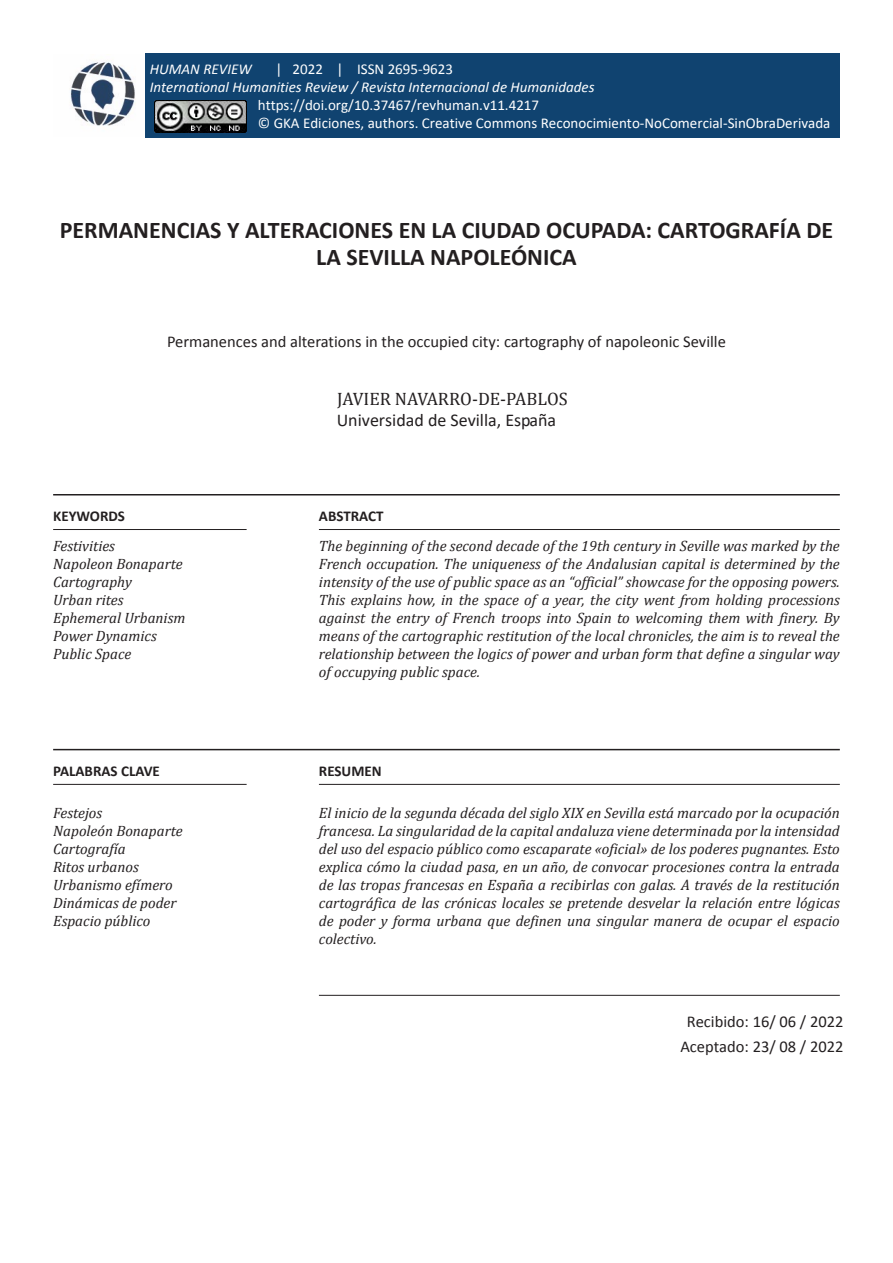
<style>
.page{position:relative;width:893px;height:1263px;background:#fff}
.page>*{position:absolute;margin:0;border:0;box-sizing:border-box;transform-origin:0 0}
.Titulo_Artículo{font:700 24px/27px "Calibri";color:#231f20;text-align:center}
.Autor{font:18px/20.5px "Calibri";color:#231f20}
.Titulo_Ingles{font:16.5px "Calibri";color:#231f20}
.DATE-HOME{font:16.5px/24.6px "Calibri";color:#231f20;text-align:center}
.CONTENT-HOME{font:italic 15px/18px "Cambria";color:#231f20;text-align:justify}
.t1{font:15px "Calibri";color:#fff}
.t2{font:italic 15px "Calibri";color:#fff}
.WORDS-HOME{font:700 15px "Calibri";color:#231f20}
.s1{font-family:"Cambria"}
</style>
<div class="page">
<hr style="left:53px;top:494px;width:787px;height:1px;background:#231f20">
<hr style="left:53px;top:749px;width:787px;height:1px;background:#231f20">
<hr style="left:53px;top:529px;width:194px;height:1px;background:#231f20">
<hr style="left:53px;top:784px;width:194px;height:1px;background:#231f20">
<hr style="left:319px;top:529px;width:521px;height:1px;background:#231f20">
<hr style="left:319px;top:784px;width:521px;height:1px;background:#231f20">
<hr style="left:319px;top:995px;width:521px;height:1px;background:#231f20">
<img style="left:70px;top:62px;width:66px;height:64px">
<div style="left:145px;top:53px;width:695px;height:85px;background:#104370"></div>
<img style="left:154px;top:100px;width:92px;height:33px">
<p class="t2" style="left:150px;top:60px;width:103px">HUMAN REVIEW</p>
<p class="t1" style="left:275px;top:60px;width:179px">| 2022 | ISSN 2695-9623</p>
<p class="t2" style="left:150px;top:78px;width:446px">International Humanities Review / Revista Internacional de Humanidades</p>
<p class="t1" style="left:258px;top:96px;width:283px">https://doi.org/10.37467/revhuman.v11.4217</p>
<p class="t1" style="left:258px;top:113px;width:574px">© GKA Ediciones, authors. Creative Commons Reconocimiento-NoComercial-SinObraDerivada</p>
<p class="Titulo_Artículo" style="left:60px;top:215px;width:775px">PERMANENCIAS Y ALTERACIONES EN LA CIUDAD OCUPADA: CARTOGRAFÍA DE<br>LA SEVILLA NAPOLEÓNICA</p>
<p class="Titulo_Ingles" style="left:167px;top:331px;width:560px">Permanences and alterations in the occupied city: cartography of napoleonic Seville</p>
<p class="WORDS-HOME" style="left:53px;top:505px;width:73px">KEYWORDS</p>
<p class="CONTENT-HOME" style="left:53px;top:536px;width:63px">Festivities</p>
<p class="CONTENT-HOME" style="left:53px;top:554px;width:131px">Napoleon Bonaparte</p>
<p class="CONTENT-HOME" style="left:53px;top:572px;width:80px">Cartography</p>
<p class="CONTENT-HOME" style="left:53px;top:590px;width:72px">Urban rites</p>
<p class="CONTENT-HOME" style="left:53px;top:608px;width:134px">Ephemeral Urbanism</p>
<p class="CONTENT-HOME" style="left:53px;top:626px;width:105px">Power Dynamics</p>
<p class="CONTENT-HOME" style="left:53px;top:644px;width:80px">Public Space</p>
<p class="WORDS-HOME" style="left:53px;top:760px;width:108px">PALABRAS CLAVE</p>
<p class="CONTENT-HOME" style="left:53px;top:804px;width:51px">Festejos</p>
<p class="CONTENT-HOME" style="left:53px;top:822px;width:131px">Napoleón Bonaparte</p>
<p class="CONTENT-HOME" style="left:53px;top:840px;width:74px">Cartografía</p>
<p class="CONTENT-HOME" style="left:53px;top:858px;width:87px">Ritos urbanos</p>
<p class="CONTENT-HOME" style="left:53px;top:876px;width:121px">Urbanismo efímero</p>
<p class="CONTENT-HOME" style="left:53px;top:894px;width:125px">Dinámicas de poder</p>
<p class="CONTENT-HOME" style="left:53px;top:912px;width:99px">Espacio público</p>
<p class="Autor" style="left:337px;top:388px;width:233px"><span class="s1">JAVIER NAVARRO-DE-PABLOS<br></span>Universidad de Sevilla, España</p>
<p class="WORDS-HOME" style="left:319px;top:505px;width:66px">ABSTRACT</p>
<p class="CONTENT-HOME" style="left:319px;top:536px;width:522px">The beginning of the second decade of the 19th century in Seville was marked by the French occupation. The uniqueness of the Andalusian capital is determined by the intensity of the use of public space as an “official” showcase for the opposing powers.<br>This explains how, in the space of a year, the city went from holding processions against the entry of French troops into Spain to welcoming them with finery. By means of the cartographic restitution of the local chronicles, the aim is to reveal the relationship between the logics of power and urban form that define a singular way of occupying public space.</p>
<p class="WORDS-HOME" style="left:319px;top:760px;width:64px">RESUMEN</p>
<p class="CONTENT-HOME" style="left:319px;top:804px;width:522px">El inicio de la segunda década del siglo XIX en Sevilla está marcado por la ocupación francesa. La singularidad de la capital andaluza viene determinada por la intensidad del uso del espacio público como escaparate «oficial» de los poderes pugnantes. Esto explica cómo la ciudad pasa, en un año, de convocar procesiones contra la entrada de las tropas francesas en España a recibirlas con galas. A través de la restitución cartográfica de las crónicas locales se pretende desvelar la relación entre lógicas de poder y forma urbana que definen una singular manera de ocupar el espacio colectivo.</p>
<p class="DATE-HOME" style="left:680px;top:1009px;width:165px">Recibido: 16/ 06 / 2022<br>Aceptado: 23/ 08 / 2022</p>
</div>
